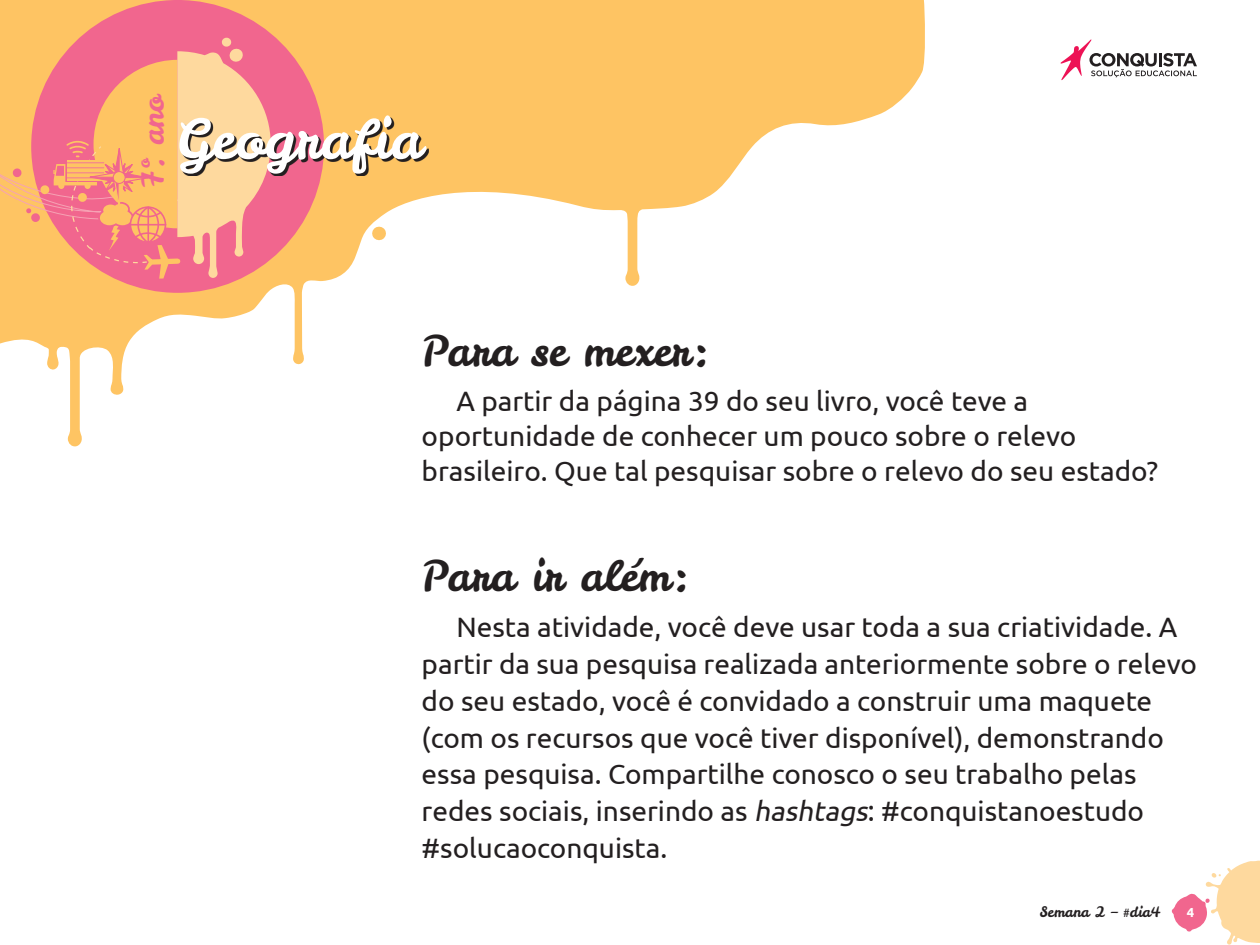
<style>
.page{position:relative;width:1260px;height:945px;background:#fff}
.page>*{position:absolute;margin:0;border:0;box-sizing:border-box;transform-origin:0 0}
.t1{font:54.25px "Leckerli One";color:#fff}
.t2{font:42px "Leckerli One";color:#231f20}
.t3{font:29.4px "Leckerli One";color:#f1668e}
.t4{font:28px/36.8px "Ubuntu";color:#231f20}
.t5{font:14.35px "Leckerli One";color:#231f20}
.t6{font:700 13.12px "Ubuntu";color:#fff}
.s1{font-style:italic}
</style>
<div class="page">
<svg style="left:0;top:0;width:925px;height:447px"></svg>
<div style="left:31px;top:0;width:293px;height:293px;background:#f1668e;border-radius:50%"></div>
<svg style="left:1172px;top:861px;width:88px;height:84px"></svg>
<svg style="left:1061px;top:39px;width:136px;height:41px"></svg>
<svg style="left:0;top:37px;width:271px;height:242px"></svg>
<div style="left:113px;top:172px;width:12px;height:11px;background:#fec463;border-radius:50%"></div>
<div style="left:113px;top:171px;width:12px;height:13px;border:1px solid #f1668e;border-radius:50%"></div>
<svg style="left:182px;top:118px;width:247px;height:58px"></svg>
<p class="t3" style="left:133px;top:188px;width:95px;rotate:-90deg">7º. ano</p>
<h1 class="t1" style="left:176px;top:103px;width:248px">Geografia</h1>
<h2 class="t2" style="left:422px;top:322px;width:290px">Para se mexer:</h2>
<p class="t4" style="left:422px;top:382px;width:738px;line-height:35px;text-indent:35px">A partir da página 39 do seu livro, você teve a oportunidade de conhecer um pouco sobre o relevo brasileiro. Que tal pesquisar sobre o relevo do seu estado?</p>
<h2 class="t2" style="left:422px;top:547px;width:270px">Para ir além:</h2>
<p class="t4" style="left:422px;top:608px;width:777px;text-indent:35px">Nesta atividade, você deve usar toda a sua criatividade. A partir da sua pesquisa realizada anteriormente sobre o relevo do seu estado, você é convidado a construir uma maquete (com os recursos que você tiver disponível), demonstrando essa pesquisa. Compartilhe conosco o seu trabalho pelas redes sociais, inserindo as <span class="s1">hashtags</span>: #conquistanoestudo #solucaoconquista.</p>
<p class="t5" style="left:1040px;top:903px;width:123px">Semana 2 – #dia4</p>
<p class="t6" style="left:1187px;top:905px;width:9px">4</p>
</div>
